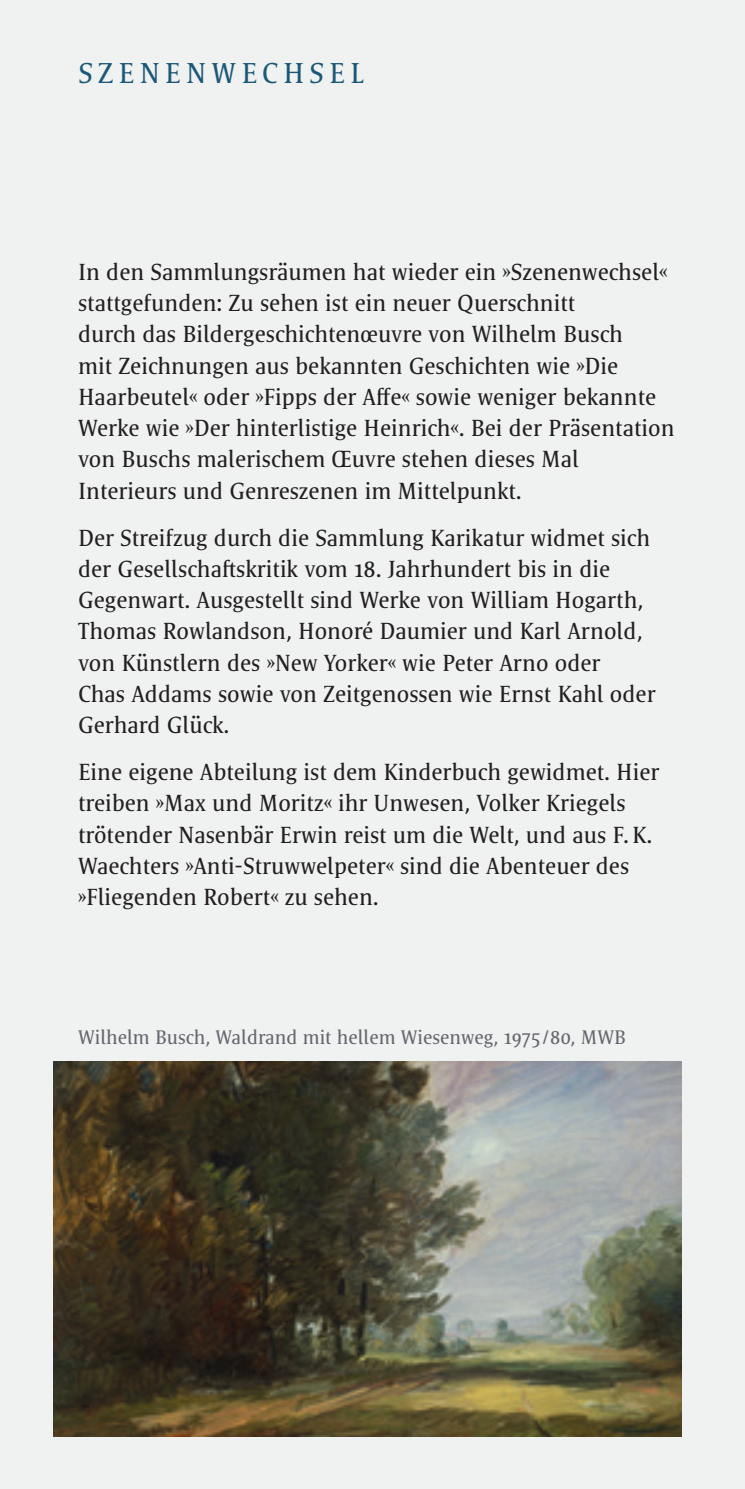
<style>
.page{position:relative;width:745px;height:1489px;background:#fff}
.page>*{position:absolute;margin:0;border:0;box-sizing:border-box;transform-origin:0 0}
.t1{font:300 37.5px "Satero Serif LT Pro";letter-spacing:.115em;color:#1b5877}
.t2{font:23.75px/31.2px "Satero Serif LT Pro";color:#231f20}
.t3{font:20px "Satero Serif LT Pro";color:#65676f}
</style>
<div class="page">
<div style="left:0;top:0;width:744px;height:1488px;background:#f0f2f1"></div>
<img style="left:53px;top:1061px;width:627px;height:375px">
<h1 class="t1" style="left:78px;top:48px;width:287px">szenenwechsel</h1>
<p class="t2" style="left:78px;top:256px;width:597px">In den Sammlungsräumen hat wieder ein »Szenenwechsel« stattgefunden: Zu sehen ist ein neuer Querschnitt<br>durch das Bildergeschichtenœuvre von Wilhelm Busch<br>mit Zeichnungen aus bekannten Geschichten wie »Die Haarbeutel« oder »Fipps der Affe« sowie weniger bekannte Werke wie »Der hinterlistige Heinrich«. Bei der Präsentation von Buschs malerischem Œuvre stehen dieses Mal Interieurs und Genreszenen im Mittelpunkt.</p>
<p class="t2" style="left:78px;top:521px;width:578px">Der Streifzug durch die Sammlung Karikatur widmet sich der Gesellschaftskritik vom 18. Jahrhundert bis in die Gegenwart. Ausgestellt sind Werke von William Hogarth, Thomas Rowlandson, Honoré Daumier und Karl Arnold, von Künstlern des »New Yorker« wie Peter Arno oder<br>Chas Addams sowie von Zeitgenossen wie Ernst Kahl oder Gerhard Glück.</p>
<p class="t2" style="left:78px;top:756px;width:582px">Eine eigene Abteilung ist dem Kinderbuch gewidmet. Hier treiben »Max und Moritz« ihr Unwesen, Volker Kriegels trötender Nasenbär Erwin reist um die Welt, und aus F.K.<br>Waechters »Anti-Struwwelpeter« sind die Abenteuer des »Fliegenden Robert« zu sehen.</p>
<p class="t3" style="left:78px;top:1024px;width:549px">Wilhelm Busch, Waldrand mit hellem Wiesenweg, 1975 /80, MWB</p>
</div>
